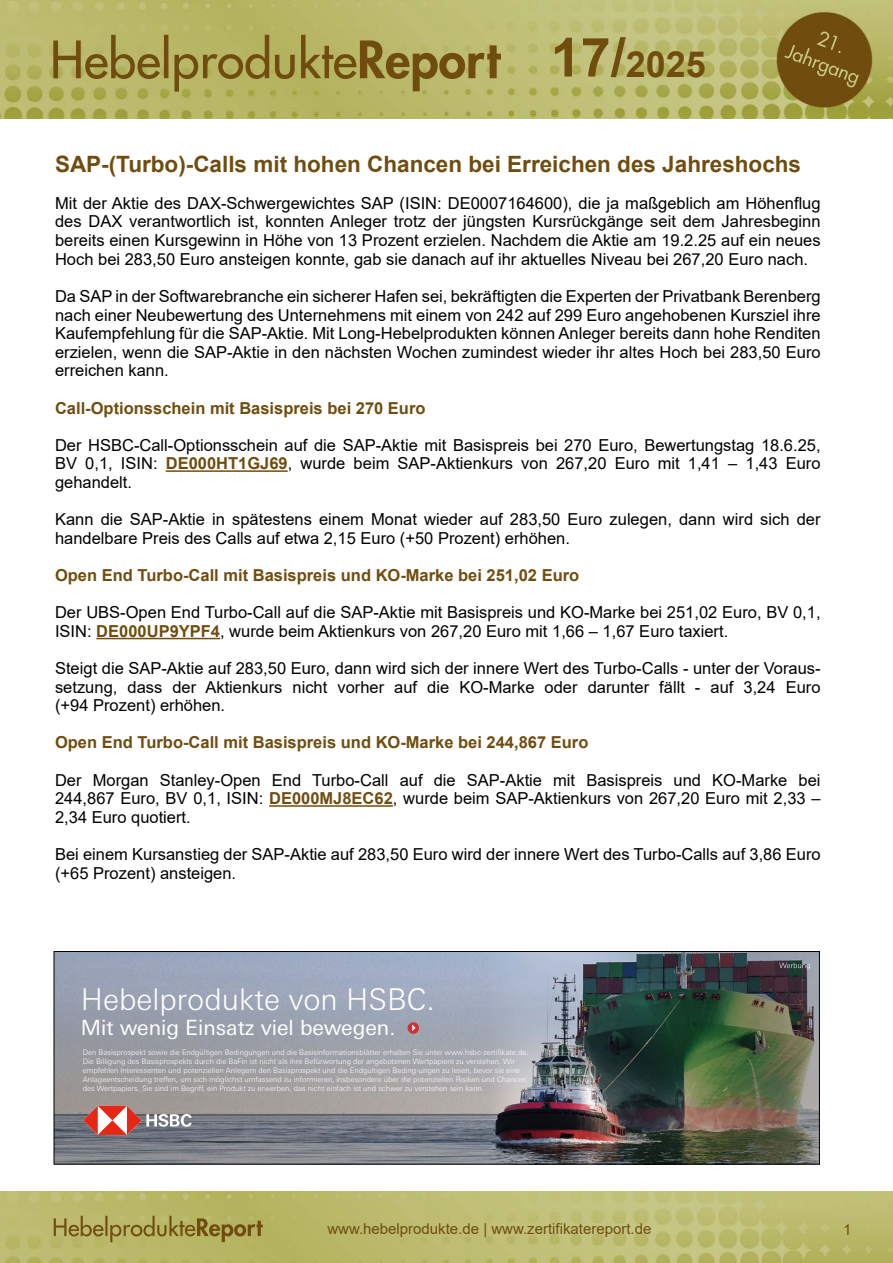
<style>
.page{position:relative;width:893px;height:1263px;background:#fff}
.page>*{position:absolute;margin:0;border:0;box-sizing:border-box;transform-origin:0 0}
.t1{font:700 36px "Arial";color:#704d0f}
.t2{font:300 30px "Univers Nextfor HSBC";color:#fff}
.t3{font:700 22.5px "Arial";color:#704d0f}
.t4{font:21px "Univers Nextfor HSBC";color:#fff}
.t5{font:16.5px/18.6px "Arial";color:#000;text-align:justify}
.t6{font:700 16.5px "Arial";color:#704d0f}
.t7{font:15px "Arial";color:#704d0f}
.t8{font:300 7.5px/9px "Univers Nextfor HSBC";color:#fff}
.s1{font-size:54px}
.s2{font-weight:700;color:#704d0f}
</style>
<div class="page">
<img style="left:0;top:1192px;width:893px;height:71px">
<img style="left:0;top:0;width:893px;height:119px">
<hr style="left:166px;top:470px;width:122px;height:2px;background:#704d0f">
<hr style="left:96px;top:638px;width:124px;height:1px;background:#704d0f">
<hr style="left:269px;top:805px;width:124px;height:2px;background:#704d0f">
<img style="left:56px;top:953px;width:762px;height:209px">
<svg style="left:779px;top:963px;width:31px;height:6px"></svg>
<svg style="left:83px;top:1106px;width:109px;height:29px"></svg>
<div style="left:408px;top:1022px;width:11px;height:12px;background:#cd3332;border-radius:50%"></div>
<svg style="left:412px;top:1024px;width:4px;height:7px"></svg>
<div style="left:54px;top:951px;width:766px;height:213px;border:1px solid #000"></div>
<h1 class="t1" style="left:551px;top:39px;width:157px"><span class="s1">17/</span>2025</h1>
<h3 class="t3" style="left:55px;top:148px;width:748px">SAP-(Turbo)-Calls mit hohen Chancen bei Erreichen des Jahreshochs</h3>
<p class="t5" style="left:55px;top:194px;width:767px">Mit der Aktie des DAX-Schwergewichtes SAP (ISIN: DE0007164600), die ja maßgeblich am Höhenflug des DAX verantwortlich ist, konnten Anleger trotz der jüngsten Kursrückgänge seit dem Jahresbeginn bereits einen Kursgewinn in Höhe von 13 Prozent erzielen. Nachdem die Aktie am 19.2.25 auf ein neues Hoch bei 283,50 Euro ansteigen konnte, gab sie danach auf ihr aktuelles Niveau bei 267,20 Euro nach.</p>
<p class="t5" style="left:55px;top:287px;width:767px">Da SAP in der Softwarebranche ein sicherer Hafen sei, bekräftigten die Experten der Privatbank Berenberg nach einer Neubewertung des Unternehmens mit einem von 242 auf 299 Euro angehobenen Kursziel ihre Kaufempfehlung für die SAP-Aktie. Mit Long-Hebelprodukten können Anleger bereits dann hohe Renditen erzielen, wenn die SAP-Aktie in den nächsten Wochen zumindest wieder ihr altes Hoch bei 283,50 Euro erreichen kann.</p>
<p class="t6" style="left:55px;top:396px;width:372px">Call-Optionsschein mit Basispreis bei 270 Euro</p>
<p class="t5" style="left:55px;top:435px;width:767px">Der HSBC-Call-Optionsschein auf die SAP-Aktie mit Basispreis bei 270 Euro, Bewertungstag 18.6.25, BV 0,1, ISIN: <span class="s2">DE000HT1GJ69</span>, wurde beim SAP-Aktienkurs von 267,20 Euro mit 1,41 – 1,43 Euro gehandelt.</p>
<p class="t5" style="left:55px;top:510px;width:767px">Kann die SAP-Aktie in spätestens einem Monat wieder auf 283,50 Euro zulegen, dann wird sich der handelbare Preis des Calls auf etwa 2,15 Euro (+50 Prozent) erhöhen.</p>
<p class="t6" style="left:55px;top:563px;width:526px">Open End Turbo-Call mit Basispreis und KO-Marke bei 251,02 Euro</p>
<p class="t5" style="left:55px;top:603px;width:767px">Der UBS-Open End Turbo-Call auf die SAP-Aktie mit Basispreis und KO-Marke bei 251,02 Euro, BV 0,1,<br>ISIN: <span class="s2">DE000UP9YPF4</span>, wurde beim Aktienkurs von 267,20 Euro mit 1,66 – 1,67 Euro taxiert.</p>
<p class="t5" style="left:55px;top:659px;width:767px">Steigt die SAP-Aktie auf 283,50 Euro, dann wird sich der innere Wert des Turbo-Calls - unter der Voraus&shy;setzung, dass der Aktienkurs nicht vorher auf die KO-Marke oder darunter fällt - auf 3,24 Euro (+94 Prozent) erhöhen.</p>
<p class="t6" style="left:55px;top:731px;width:535px">Open End Turbo-Call mit Basispreis und KO-Marke bei 244,867 Euro</p>
<p class="t5" style="left:55px;top:770px;width:767px">Der Morgan Stanley-Open End Turbo-Call auf die SAP-Aktie mit Basispreis und KO-Marke bei 244,867 Euro, BV 0,1, ISIN: <span class="s2">DE000MJ8EC62</span>, wurde beim SAP-Aktienkurs von 267,20 Euro mit 2,33 – 2,34 Euro quotiert.</p>
<p class="t5" style="left:55px;top:845px;width:767px">Bei einem Kursanstieg der SAP-Aktie auf 283,50 Euro wird der innere Wert des Turbo-Calls auf 3,86 Euro (+65 Prozent) ansteigen.</p>
<h2 class="t2" style="left:81px;top:978px;width:356px">Hebelprodukte von HSBC.</h2>
<p class="t4" style="left:81px;top:1012px;width:316px">Mit wenig Einsatz viel bewegen.</p>
<p class="t8" style="left:83px;top:1047px;width:447px">Den Basisprospekt sowie die Endgültigen Bedingungen und die Basisinformationsblätter erhalten Sie unter www.hsbc-zertifikate.de.<br>Die Billigung des Basisprospekts durch die BaFin ist nicht als ihre Befürwortung der angebotenen Wertpapiere zu verstehen. Wir empfehlen Interessenten und potenziellen Anlegern den Basisprospekt und die Endgültigen Beding-ungen zu lesen, bevor sie eine Anlageentscheidung treffen, um sich möglichst umfassend zu informieren, insbesondere über die potenziellen Risiken und Chancen des Wertpapiers. Sie sind im Begriff, ein Produkt zu erwerben, das nicht einfach ist und schwer zu verstehen sein kann.</p>
<p class="t7" style="left:327px;top:1218px;width:326px">www.hebelprodukte.de | www.zertifikatereport.de</p>
<p class="t7" style="left:843px;top:1219px;width:10px">1</p>
</div>
